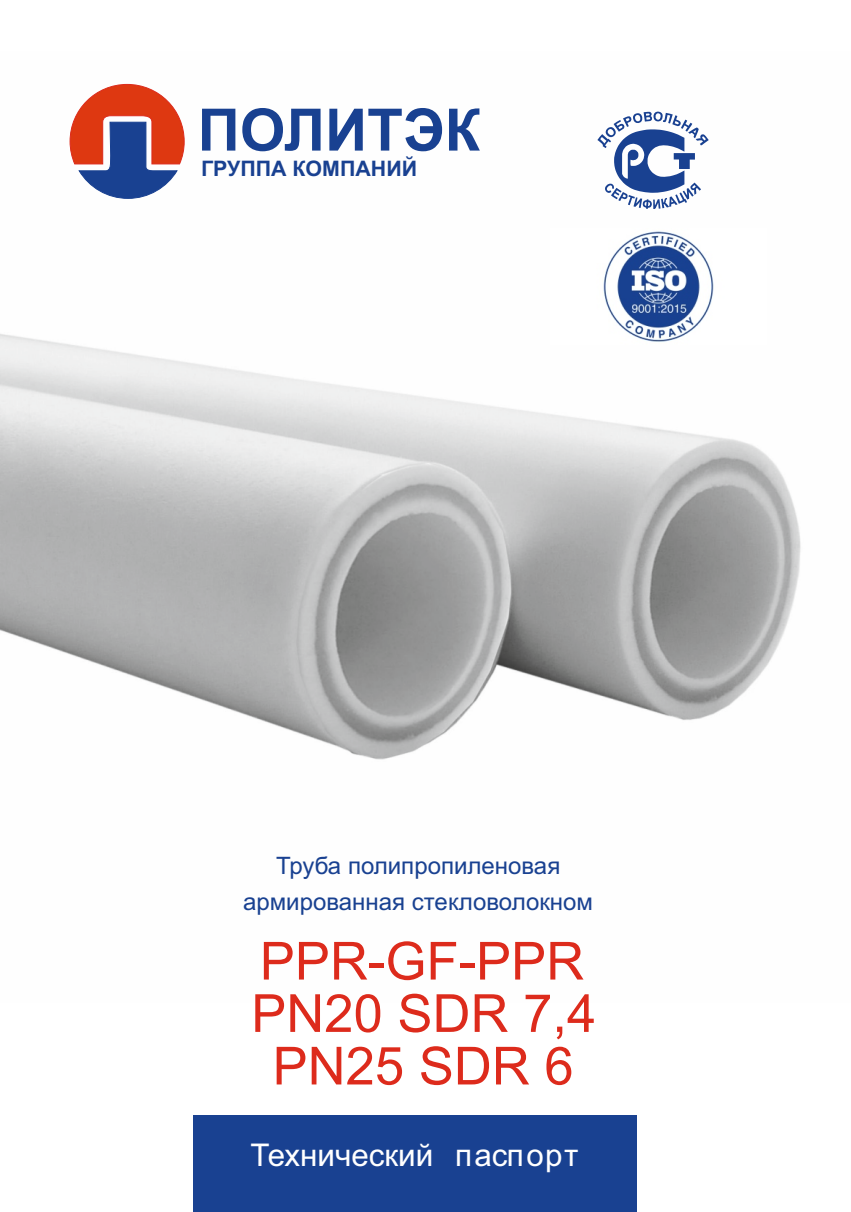
<style>
.page{position:relative;width:851px;height:1212px;background:#fff}
.page>*{position:absolute;margin:0;border:0;box-sizing:border-box;transform-origin:0 0}
.t1{font:52.6px/52.4px "Arial";color:#dd2b1c}
.t2{font:31.2px "Arial";color:#fff}
.t3{font:24px/35.8px "Arial";color:#194191;text-align:center}
.t4{font:700 21.4px "Arial";color:#194191}
</style>
<div class="page">
<img style="left:0;top:83px;width:801px;height:677px">
<div style="left:193px;top:1115px;width:443px;height:96px;background:#194191"></div>
<svg style="left:597px;top:109px;width:111px;height:101px"></svg>
<svg style="left:449px;top:108px;width:30px;height:43px"></svg>
<svg style="left:329px;top:109px;width:33px;height:42px"></svg>
<svg style="left:242px;top:108px;width:78px;height:43px"></svg>
<svg style="left:202px;top:109px;width:33px;height:42px"></svg>
<svg style="left:368px;top:108px;width:74px;height:43px"></svg>
<svg style="left:70px;top:84px;width:114px;height:115px"></svg>
<img style="left:549px;top:229px;width:216px;height:115px">
<p class="t4" style="left:201px;top:160px;width:217px">ГРУППА КОМПАНИЙ</p>
<p class="t3" style="left:243px;top:850px;width:351px">Труба полипропиленовая армированная стекловолокном</p>
<h1 class="t1" style="left:251px;top:940px;width:346px">PPR-GF-PPR<br>PN20 SDR 7,4</h1>
<h1 class="t1" style="left:272px;top:1045px;width:302px">PN25 SDR 6</h1>
<p class="t2" style="left:250px;top:1143px;width:329px">Технический паспорт</p>
</div>
